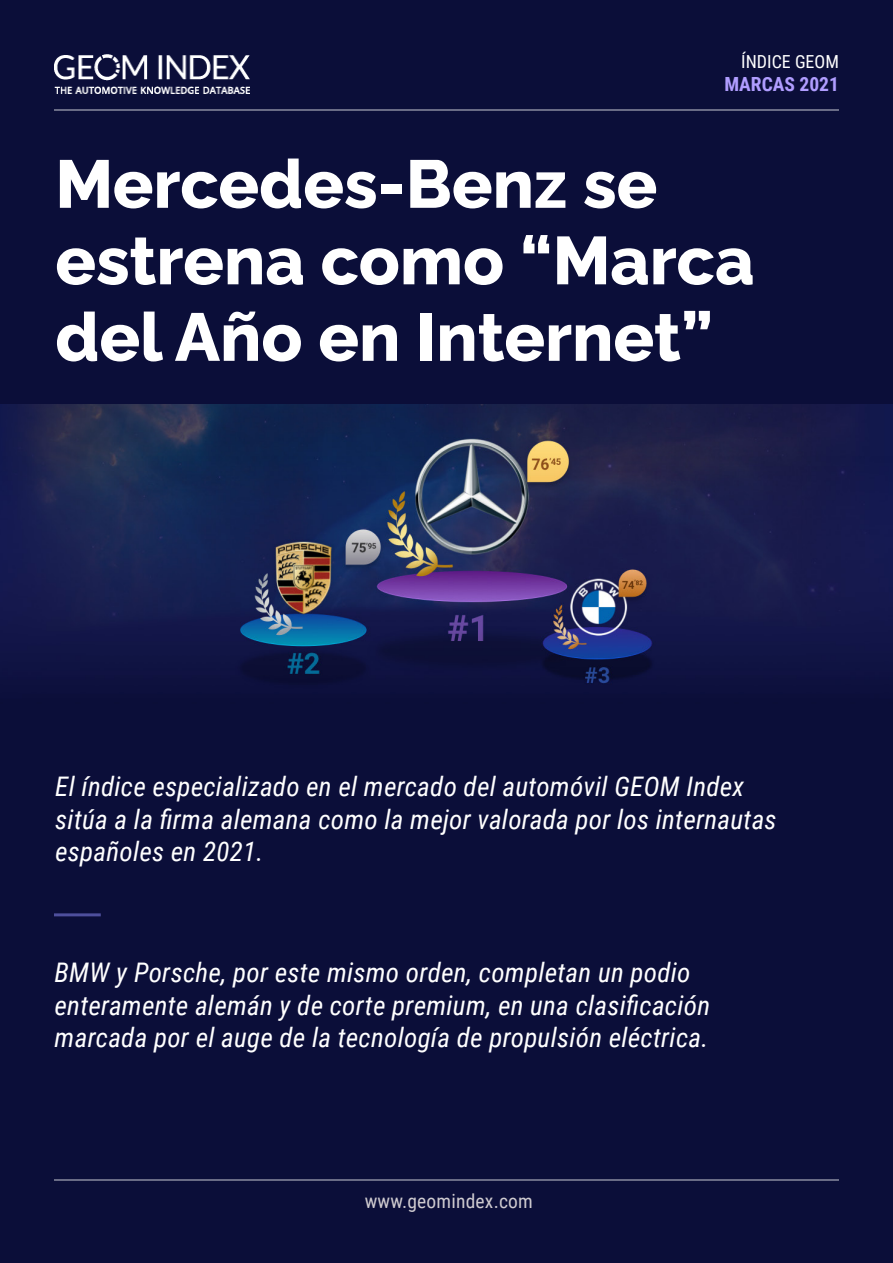
<style>
.page{position:relative;width:893px;height:1263px;background:#0b0e39}
.page>*{position:absolute;margin:0;border:0;box-sizing:border-box;transform-origin:0 0}
.Titulo_principal{font:100 67.5px/76.5px "Raleway";color:#fff}
.Texto_cita{font:italic 27px/32.4px "Roboto Condensed";letter-spacing:.01em;color:#fff}
.Texto_cita-2{font:19.5px "Roboto Condensed";letter-spacing:.01em;color:#cfcbd0}
.t1{font:700 19.5px "Roboto Condensed";color:#b09dff}
.t2{font:18px "Roboto Condensed";color:#fff}
</style>
<div class="page">
<hr style="left:54px;top:913px;width:47px;height:3px;background:#4e4f9d">
<hr style="left:54px;top:109px;width:785px;height:2px;background:#fff">
<hr style="left:54px;top:1179px;width:785px;height:1px;background:#fff">
<img style="left:54px;top:54px;width:195px;height:39px">
<img style="left:0;top:404px;width:893px;height:280px">
<p class="t2" style="left:741px;top:48px;width:99px">ÍNDICE GEOM</p>
<p class="t1" style="left:724px;top:70px;width:116px">MARCAS 2021</p>
<p class="Titulo_principal" style="left:55px;top:138px;width:701px">Mercedes-Benz se estrena como “Marca del Año en Internet”</p>
<p class="Texto_cita" style="left:55px;top:769px;width:723px">El índice especializado en el mercado del automóvil GEOM Index sitúa a la firma alemana como la mejor valorada por los internautas españoles en 2021.</p>
<p class="Texto_cita" style="left:55px;top:955px;width:657px">BMW y Porsche, por este mismo orden, completan un podio enteramente alemán y de corte premium, en una clasificación marcada por el auge de la tecnología de propulsión eléctrica.</p>
<p class="Texto_cita-2" style="left:365px;top:1187px;width:170px">www.geomindex.com</p>
</div>
